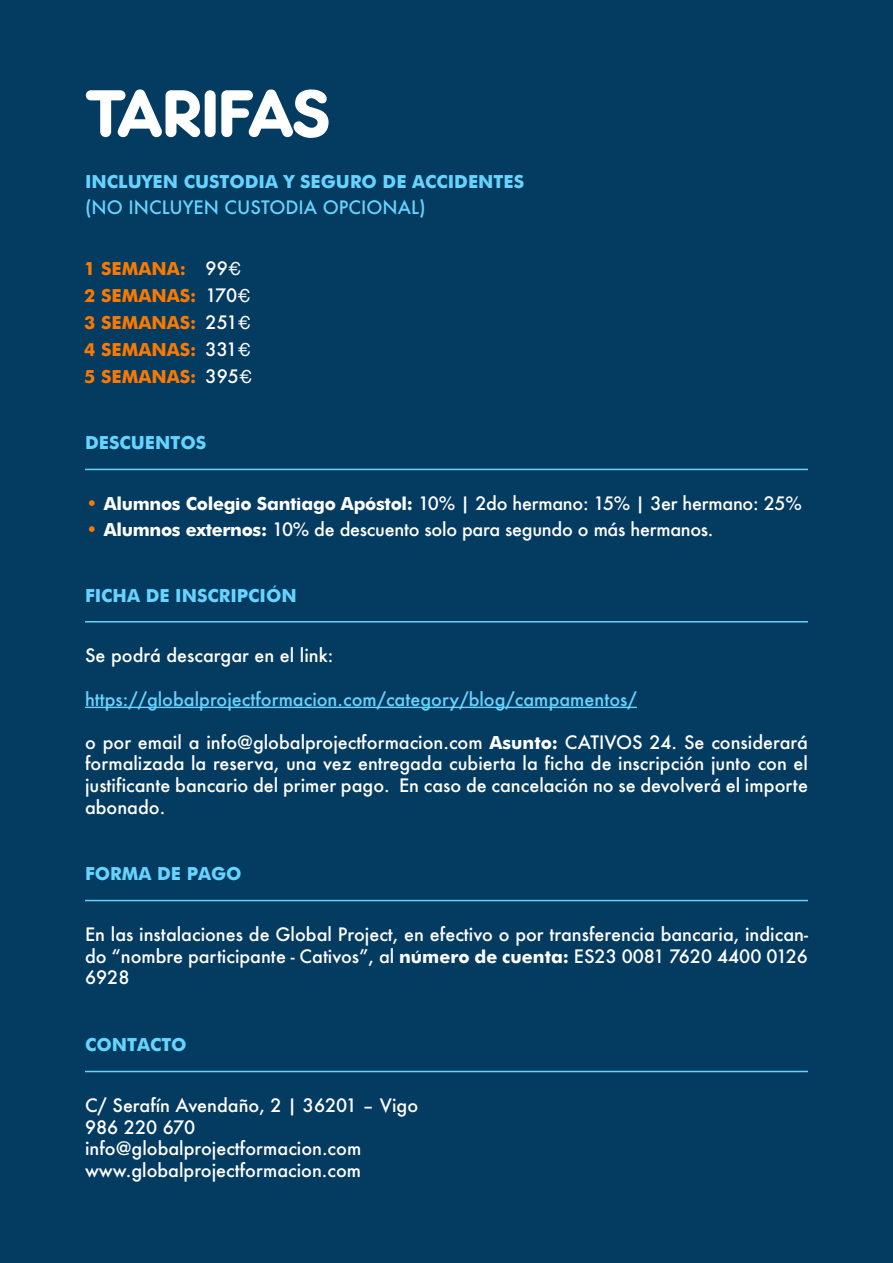
<style>
.page{position:relative;width:893px;height:1263px;background:#043b61}
.page>*{position:absolute;margin:0;border:0;box-sizing:border-box;transform-origin:0 0}
.t1{font:62.4px "Rocko Ultra FLF";letter-spacing:-.015em;color:#fff}
.t2{font:500 18px/21.6px "Futura";color:#fff}
.t3{font:500 18px "Futura";color:#67d3ff}
.t4{font:700 18px "Futura";color:#67d3ff}
.t5{font:700 18px/27px "Futura";color:#fa7900}
.s1{font-family:"Helvetica";font-weight:400}
.s2{color:#fa7900}
.s3{font-weight:700}
</style>
<div class="page">
<hr style="left:85px;top:469px;width:723px;height:1px;background:#67d3ff">
<hr style="left:85px;top:707px;width:552px;height:1px;background:#67d3ff">
<hr style="left:85px;top:621px;width:723px;height:1px;background:#67d3ff">
<hr style="left:85px;top:900px;width:723px;height:1px;background:#67d3ff">
<hr style="left:85px;top:1071px;width:723px;height:1px;background:#67d3ff">
<h1 class="t1" style="left:85px;top:74px;width:247px">TARIFAS</h1>
<p class="t4" style="left:85px;top:169px;width:441px">INCLUYEN CUSTODIA Y SEGURO DE ACCIDENTES</p>
<p class="t3" style="left:85px;top:195px;width:342px">(NO INCLUYEN CUSTODIA OPCIONAL)</p>
<p class="t5" style="left:84px;top:253px;width:114px">1 SEMANA:<br>2 SEMANAS:<br>3 SEMANAS:<br>4 SEMANAS:<br>5 SEMANAS:</p>
<p class="t2" style="left:206px;top:254px;width:48px;line-height:27px">99<span class="s1">€<br></span>170<span class="s1">€<br></span>251<span class="s1">€<br></span>331<span class="s1">€<br></span>395<span class="s1">€</span></p>
<p class="t4" style="left:85px;top:430px;width:123px">DESCUENTOS</p>
<p class="t2" style="left:85px;top:492px;width:718px"><span class="s2">•</span> <span class="s3">Alumnos Colegio Santiago Apóstol:</span> 10% | 2do hermano: 15% | 3er hermano: 25%</p>
<p class="t2" style="left:85px;top:518px;width:630px"><span class="s2">•</span> <span class="s3">Alumnos externos:</span> 10% de descuento solo para segundo o más hermanos.</p>
<p class="t4" style="left:85px;top:582px;width:213px">FICHA DE INSCRIPCIÓN</p>
<p class="t2" style="left:85px;top:645px;width:250px">Se podrá descargar en el link:</p>
<p class="t3" style="left:85px;top:687px;width:553px">https://globalprojectformacion.com/category/blog/campamentos/</p>
<p class="t2" style="left:85px;top:731px;width:724px;text-align:justify">o por email a info@globalprojectformacion.com <span class="s3">Asunto:</span> CATIVOS 24. Se considerará formalizada la reserva, una vez entregada cubierta la ficha de inscripción junto con el justificante bancario del primer pago. En caso de cancelación no se devolverá el importe abonado.</p>
<p class="t4" style="left:85px;top:861px;width:158px">FORMA DE PAGO</p>
<p class="t2" style="left:85px;top:923px;width:724px;text-align:justify">En las instalaciones de Global Project, en efectivo o por transferencia bancaria, indican&shy;do “nombre participante - Cativos”, al <span class="s3">número de cuenta:</span> ES23 0081 7620 4400 0126<br>6928</p>
<p class="t4" style="left:85px;top:1032px;width:103px">CONTACTO</p>
<p class="t2" style="left:85px;top:1094px;width:335px">C/ Serafín Avendaño, 2 | 36201 – Vigo<br>986 220 670 info@globalprojectformacion.com www.globalprojectformacion.com</p>
</div>
